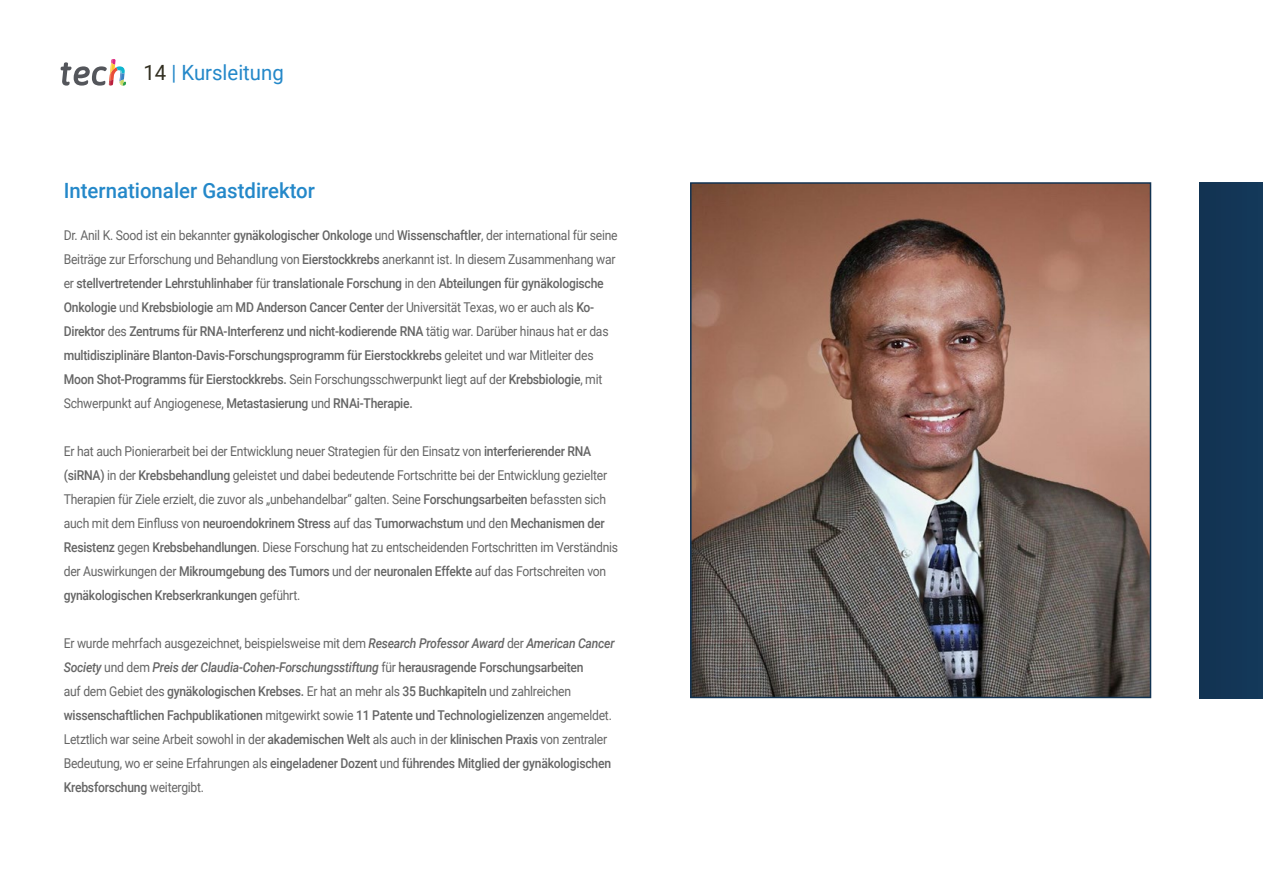
<style>
.page{position:relative;width:1263px;height:893px;background:#fff}
.page>*{position:absolute;margin:0;border:0;box-sizing:border-box;transform-origin:0 0}
.t1{font:500 21px "Roboto";color:#2488c9}
.t2{font:21px "Roboto";color:#2488c9}
.t3{font:13.5px/24px "Roboto";letter-spacing:-.02em;color:#656565;scale:.9 1}
.t4{font:500 13.5px/24px "Roboto";letter-spacing:-.02em;color:#656565;scale:.9 1}
.s1{color:#312e20}
.s2{font-weight:400}
.s3{font-weight:500}
.s4{font-weight:500;font-style:italic}
</style>
<div class="page">
<div style="left:1199px;top:182px;width:64px;height:516px;background:#133556"></div>
<img style="left:693px;top:185px;width:455px;height:510px">
<div style="left:690px;top:182px;width:461px;height:516px;border:2px solid #123352"></div>
<svg style="left:61px;top:59px;width:65px;height:27px"></svg>
<h1 class="t2" style="left:144px;top:57px;width:142px"><span class="s1">14</span> | Kursleitung</h1>
<h1 class="t1" style="left:64px;top:176px;width:253px">Internationaler Gastdirektor</h1>
<p class="t4" style="left:64px;top:222px;width:617px"><span class="s2">Dr. Anil K. Sood ist ein bekannter</span> gynäkologischer Onkologe <span class="s2">und</span> Wissenschaftler<span class="s2">, der international für seine Beiträge zur Erforschung und Behandlung von</span> Eierstockkrebs <span class="s2">anerkannt ist. In diesem Zusammenhang war er</span> stellvertretender Lehrstuhlinhaber <span class="s2">für</span> translationale Forschung <span class="s2">in den</span> Abteilungen für gynäkologische Onkologie <span class="s2">und</span> Krebsbiologie <span class="s2">am</span> MD Anderson Cancer Center <span class="s2">der Universität Texas, wo er auch als</span> Ko-Direktor <span class="s2">des</span> Zentrums für RNA-Interferenz und nicht-kodierende RNA <span class="s2">tätig war. Darüber hinaus hat er das </span>multidisziplinäre Blanton-Davis-Forschungsprogramm für Eierstockkrebs <span class="s2">geleitet und war Mitleiter des </span>Moon Shot-Programms für Eierstockkrebs. <span class="s2">Sein Forschungsschwerpunkt liegt auf der</span> Krebsbiologie<span class="s2">, mit Schwerpunkt auf Angiogenese,</span> Metastasierung <span class="s2">und</span> RNAi-Therapie.</p>
<p class="t3" style="left:64px;top:438px;width:617px">Er hat auch Pionierarbeit bei der Entwicklung neuer Strategien für den Einsatz von <span class="s3">interferierender RNA (siRNA)</span> in der <span class="s3">Krebsbehandlung</span> geleistet und dabei bedeutende Fortschritte bei der Entwicklung gezielter Therapien für Ziele erzielt, die zuvor als „unbehandelbar“ galten. Seine <span class="s3">Forschungsarbeiten</span> befassten sich auch mit dem Einfluss von <span class="s3">neuroendokrinem Stress</span> auf das <span class="s3">Tumorwachstum</span> und den <span class="s3">Mechanismen der Resistenz</span> gegen <span class="s3">Krebsbehandlungen</span>. Diese Forschung hat zu entscheidenden Fortschritten im Verständnis der Auswirkungen der <span class="s3">Mikroumgebung des Tumors</span> und der <span class="s3">neuronalen Effekte</span> auf das Fortschreiten von <span class="s3">gynäkologischen Krebserkrankungen</span> geführt.</p>
<p class="t3" style="left:64px;top:630px;width:613px">Er wurde mehrfach ausgezeichnet, beispielsweise mit dem <span class="s4">Research Professor Award</span> der <span class="s4">American Cancer Society</span> und dem <span class="s4">Preis der Claudia-Cohen-Forschungsstiftung</span> für <span class="s3">herausragende Forschungsarbeiten<br></span>auf dem Gebiet des <span class="s3">gynäkologischen Krebses.</span> Er hat an mehr als <span class="s3">35 Buchkapiteln</span> und zahlreichen <span class="s3">wissenschaftlichen Fachpublikationen</span> mitgewirkt sowie <span class="s3">11 Patente und Technologielizenzen</span> angemeldet.<br>Letztlich war seine Arbeit sowohl in der <span class="s3">akademischen Welt</span> als auch in der <span class="s3">klinischen Praxis</span> von zentraler Bedeutung, wo er seine Erfahrungen als <span class="s3">eingeladener Dozent</span> und <span class="s3">führendes Mitglied der gynäkologischen Krebsforschung</span> weitergibt.</p>
</div>
